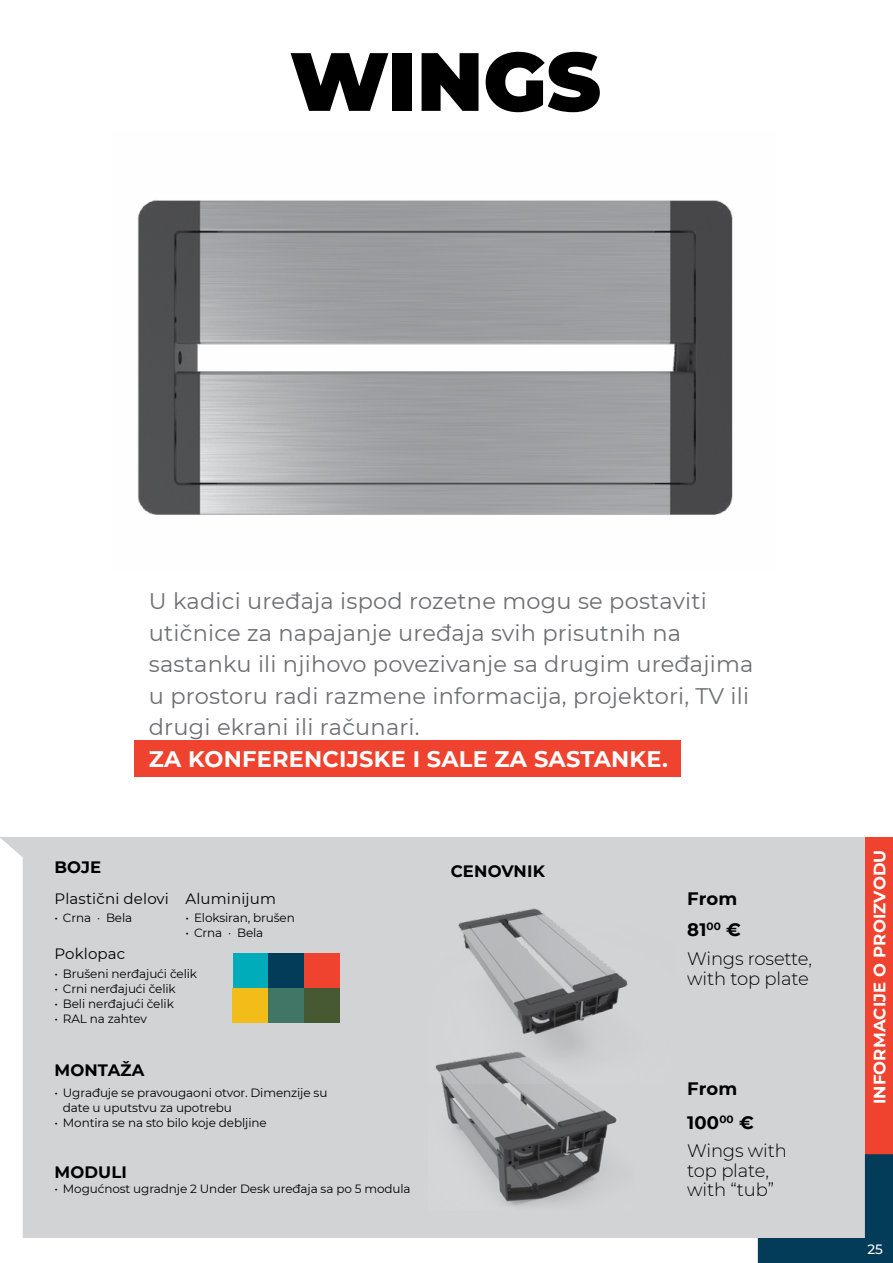
<style>
.page{position:relative;width:893px;height:1263px;background:#fff}
.page>*{position:absolute;margin:0;border:0;box-sizing:border-box;transform-origin:0 0}
.t1{font:900 82.5px "Montserrat";color:#000}
.t2{font:22.5px/31.5px "Montserrat";letter-spacing:.01em;color:#6d6e71}
.t3{font:700 22.5px "Montserrat";letter-spacing:.01em;color:#fff}
.t4{font:300 18px/19.5px "Montserrat";letter-spacing:-.01em;color:#000}
.t5{font:700 18px "Montserrat";letter-spacing:.01em;color:#000}
.t6{font:700 16.5px "Montserrat";letter-spacing:.01em;color:#000}
.t7{font:700 16.5px "Montserrat";letter-spacing:.01em;color:#fff}
.t8{font:15px "Montserrat";letter-spacing:.01em;color:#000}
.t9{font:500 13.5px "Montserrat";color:#fff}
.t10{font:12px/15px "Montserrat";letter-spacing:-.01em;color:#000}
</style>
<div class="page">
<div style="left:0;top:837px;width:865px;height:401px;background:#d1d3d4"></div>
<div style="left:865px;top:837px;width:28px;height:317px;background:#ef422f"></div>
<svg style="left:758px;top:1154px;width:135px;height:109px;background:#8299a4"></svg>
<img style="left:428px;top:1084px;width:207px;height:126px">
<img style="left:137px;top:200px;width:596px;height:315px">
<img style="left:428px;top:898px;width:249px;height:186px">
<div style="left:233px;top:953px;width:36px;height:35px;background:#00acba"></div>
<div style="left:304px;top:953px;width:36px;height:35px;background:#ef422f"></div>
<div style="left:268px;top:953px;width:36px;height:35px;background:#033c59"></div>
<div style="left:233px;top:988px;width:35px;height:34px;background:#f3bd19"></div>
<div style="left:268px;top:988px;width:36px;height:34px;background:#417566"></div>
<div style="left:304px;top:988px;width:36px;height:34px;background:#465933"></div>
<div style="left:134px;top:740px;width:547px;height:37px;background:#ef422f"></div>
<h1 class="t1" style="left:290px;top:20px;width:313px">WINGS</h1>
<h2 class="t2" style="left:149px;top:585px;width:606px">U kadici uređaja ispod rozetne mogu se postaviti utičnice za napajanje uređaja svih prisutnih na sastanku ili njihovo povezivanje sa drugim uređajima u prostoru radi razmene informacija, projektori, TV ili drugi ekrani ili računari.</h2>
<h2 class="t3" style="left:149px;top:743px;width:521px">ZA KONFERENCIJSKE I SALE ZA SASTANKE.</h2>
<h3 class="t6" style="left:54px;top:855px;width:48px">BOJE</h3>
<h3 class="t6" style="left:451px;top:859px;width:96px">CENOVNIK</h3>
<p class="t8" style="left:54px;top:888px;width:116px">Plastični delovi</p>
<p class="t10" style="left:54px;top:909px;width:79px">• Crna · Bela</p>
<p class="t10" style="left:186px;top:909px;width:111px">• Eloksiran, brušen</p>
<p class="t10" style="left:186px;top:924px;width:79px">• Crna · Bela</p>
<p class="t8" style="left:186px;top:888px;width:92px">Aluminijum</p>
<p class="t8" style="left:54px;top:943px;width:72px">Poklopac</p>
<p class="t10" style="left:54px;top:965px;width:144px">• Brušeni nerđajući čelik</p>
<p class="t10" style="left:54px;top:980px;width:123px">• Crni nerđajući čelik</p>
<p class="t10" style="left:54px;top:995px;width:121px">• Beli nerđajući čelik</p>
<p class="t10" style="left:54px;top:1010px;width:94px">• RAL na zahtev</p>
<h3 class="t6" style="left:54px;top:1058px;width:91px">MONTAŽA</h3>
<p class="t10" style="left:63px;top:1084px;width:266px;text-indent:-9px">• Ugrađuje se pravougaoni otvor. Dimenzije su date u uputstvu za upotrebu</p>
<p class="t10" style="left:54px;top:1114px;width:214px">• Montira se na sto bilo koje debljine</p>
<h3 class="t6" style="left:54px;top:1160px;width:74px">MODULI</h3>
<p class="t10" style="left:54px;top:1180px;width:358px">• Mogućnost ugradnje 2 Under Desk uređaja sa po 5 modula</p>
<h3 class="t5" style="left:687px;top:885px;width:52px">From</h3>
<h3 class="t5" style="left:687px;top:917px;width:55px">81<sup>00</sup> €</h3>
<h3 class="t4" style="left:687px;top:949px;width:126px">Wings rosette, with top plate</h3>
<h3 class="t5" style="left:687px;top:1075px;width:52px">From</h3>
<h3 class="t5" style="left:687px;top:1109px;width:68px">100<sup>00</sup> €</h3>
<h3 class="t4" style="left:687px;top:1140px;width:101px">Wings with top plate, with “tub”</h3>
<h3 class="t7" style="left:868px;top:1104px;width:256px;rotate:-90deg">INFORMACIJE O PROIZVODU</h3>
<p class="t9" style="left:867px;top:1240px;width:17px">25</p>
</div>
